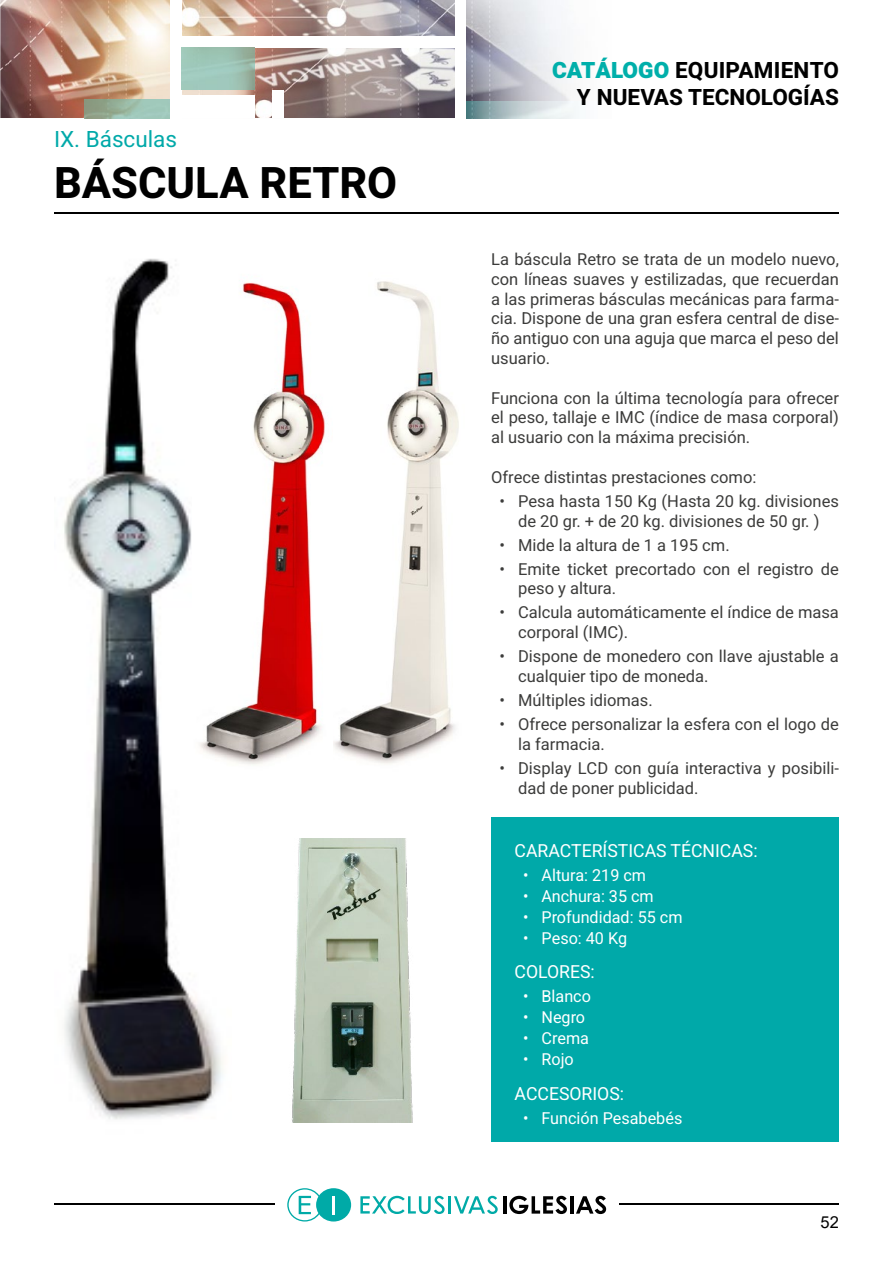
<style>
.page{position:relative;width:893px;height:1263px;background:#fff}
.page>*{position:absolute;margin:0;border:0;box-sizing:border-box;transform-origin:0 0}
.t1{font:700 43.5px "Heebo";color:#000}
.t2{font:700 22.5px/27px "Heebo";color:#000;text-align:right}
.t3{font:22.5px "Heebo";color:#00a9a9}
.t4{font:18px "Heebo";color:#fff}
.t5{font:16.5px/19.8px "Heebo";color:#3c3c3b}
.t6{font:16.5px "Heebo";color:#fff}
.t7{font:16.5px "Arial";color:#000}
.s1{font-weight:900;color:#00afaa}
</style>
<div class="page">
<img style="left:0;top:0;width:455px;height:118px">
<div style="left:273px;top:91px;width:11px;height:27px;background:#fff"></div>
<img style="left:84px;top:100px;width:86px;height:18px">
<div style="left:170px;top:0;width:11px;height:118px;background:#fff"></div>
<div style="left:170px;top:37px;width:285px;height:11px;background:#fff"></div>
<img style="left:181px;top:48px;width:74px;height:42px">
<div style="left:179px;top:95px;width:76px;height:23px;background:#fff"></div>
<img style="left:466px;top:0;width:110px;height:118px">
<hr style="left:54px;top:1203px;width:785px;height:2px;background:#000">
<div style="left:275px;top:1185px;width:343px;height:41px;background:#fff"></div>
<svg style="left:287px;top:1188px;width:64px;height:33px"></svg>
<hr style="left:332px;top:1196px;width:3px;height:18px;background:#fff">
<svg style="left:360px;top:1196px;width:85px;height:18px"></svg>
<hr style="left:448px;top:1196px;width:3px;height:17px;background:#00aaa7">
<svg style="left:454px;top:1196px;width:44px;height:18px"></svg>
<hr style="left:503px;top:1196px;width:3px;height:17px;background:#000">
<svg style="left:509px;top:1196px;width:58px;height:18px"></svg>
<hr style="left:570px;top:1196px;width:3px;height:17px;background:#000">
<svg style="left:576px;top:1196px;width:30px;height:18px"></svg>
<hr style="left:54px;top:212px;width:785px;height:2px;background:#000">
<div style="left:491px;top:818px;width:348px;height:324px;background:#00a9a9"></div>
<img style="left:64px;top:258px;width:159px;height:862px">
<img style="left:193px;top:258px;width:141px;height:524px">
<img style="left:292px;top:838px;width:121px;height:284px">
<img style="left:334px;top:281px;width:125px;height:483px">
<h2 class="t3" style="left:54px;top:123px;width:125px">IX. Básculas</h2>
<h1 class="t1" style="left:54px;top:152px;width:345px">BÁSCULA RETRO</h1>
<h2 class="t2" style="left:552px;top:56px;width:288px"><span class="s1">CATÁLOGO</span> EQUIPAMIENTO<br>Y NUEVAS TECNOLOGÍAS</h2>
<p class="t5" style="left:491px;top:249px;width:349px;text-align:justify">La báscula Retro se trata de un modelo nuevo, con líneas suaves y estilizadas, que recuerdan a las primeras básculas mecánicas para farma&shy;cia. Dispone de una gran esfera central de dise&shy;ño antiguo con una aguja que marca el peso del usuario.</p>
<p class="t5" style="left:491px;top:388px;width:349px;text-align:justify">Funciona con la última tecnología para ofrecer el peso, tallaje e IMC (índice de masa corporal) al usuario con la máxima precisión.</p>
<p class="t5" style="left:491px;top:467px;width:267px">Ofrece distintas prestaciones como:</p>
<p class="t5" style="left:500px;top:491px;width:341px;text-align:center">• Pesa hasta 150 Kg (Hasta 20 kg. divisiones de 20 gr. + de 20 kg. divisiones de 50 gr. )</p>
<p class="t5" style="left:500px;top:535px;width:232px">• Mide la altura de 1 a 195 cm.</p>
<p class="t5" style="left:518px;top:559px;width:322px;text-indent:-18px">• Emite ticket precortado con el registro de peso y altura.</p>
<p class="t5" style="left:518px;top:603px;width:322px;text-indent:-18px">• Calcula automáticamente el índice de masa corporal (IMC).</p>
<p class="t5" style="left:518px;top:646px;width:322px;text-indent:-18px">• Dispone de monedero con llave ajustable a cualquier tipo de moneda.</p>
<p class="t5" style="left:500px;top:690px;width:155px">• Múltiples idiomas.</p>
<p class="t5" style="left:518px;top:714px;width:322px;text-indent:-18px">• Ofrece personalizar la esfera con el logo de la farmacia.</p>
<p class="t5" style="left:518px;top:758px;width:322px;text-indent:-18px">• Display LCD con guía interactiva y posibili&shy;dad de poner publicidad.</p>
<p class="t4" style="left:514px;top:838px;width:245px">CARACTERÍSTICAS TÉCNICAS:</p>
<p class="t6" style="left:523px;top:863px;width:125px">• Altura: 219 cm</p>
<p class="t6" style="left:523px;top:884px;width:132px">• Anchura: 35 cm</p>
<p class="t6" style="left:523px;top:905px;width:161px">• Profundidad: 55 cm</p>
<p class="t6" style="left:523px;top:926px;width:106px">• Peso: 40 Kg</p>
<p class="t4" style="left:514px;top:959px;width:82px">COLORES:</p>
<p class="t6" style="left:523px;top:985px;width:69px">• Blanco</p>
<p class="t6" style="left:523px;top:1006px;width:64px">• Negro</p>
<p class="t6" style="left:523px;top:1027px;width:68px">• Crema</p>
<p class="t6" style="left:523px;top:1048px;width:52px">• Rojo</p>
<p class="t4" style="left:514px;top:1081px;width:111px">ACCESORIOS:</p>
<p class="t6" style="left:523px;top:1106px;width:161px">• Función Pesabebés</p>
<p class="t7" style="left:821px;top:1210px;width:20px">52</p>
</div>
